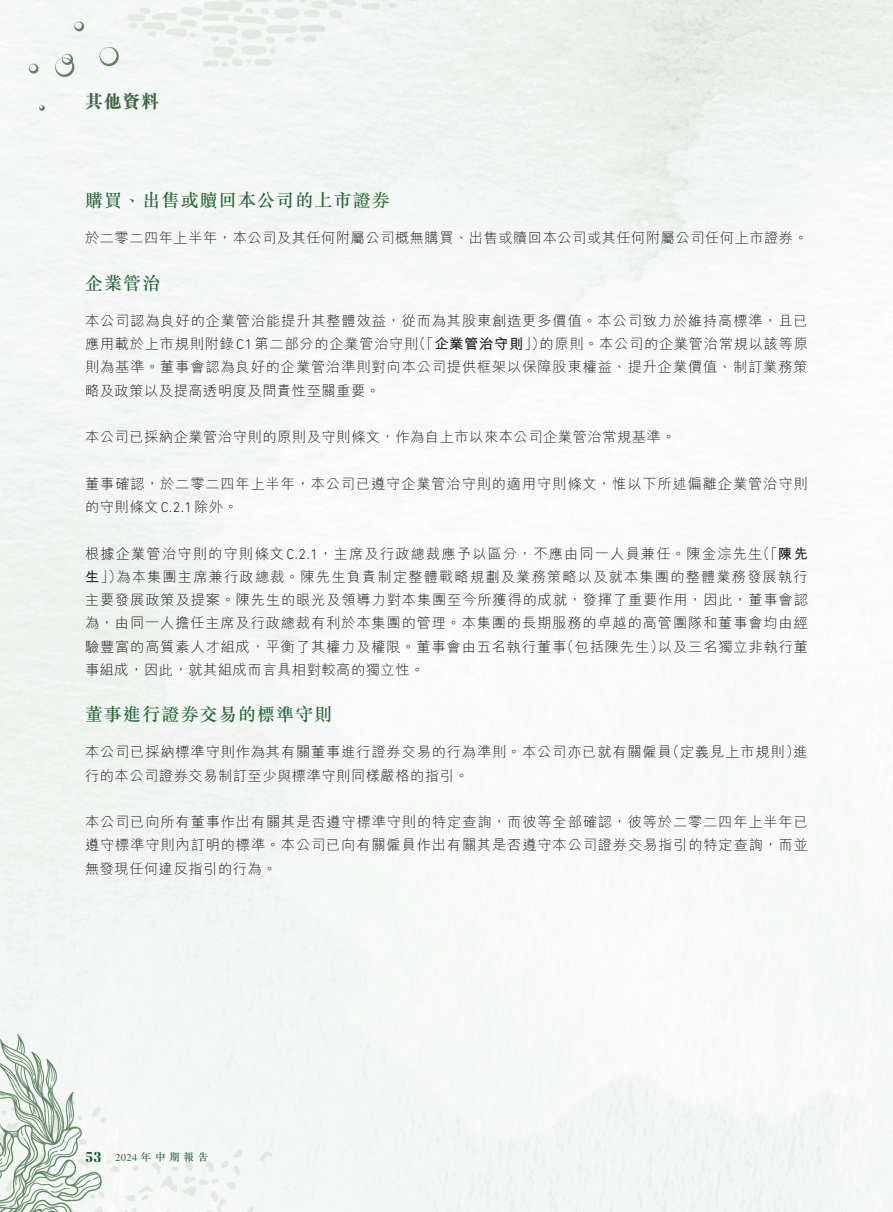
<style>
.page{position:relative;width:893px;height:1212px;background:#fff}
.page>*{position:absolute;margin:0;border:0;box-sizing:border-box;transform-origin:0 0}
._3__標題{font:500 18px "M Sung HK";letter-spacing:.06em;color:#28693b}
.t1{font:800 18px "M Sung HK";color:#406847}
.t2{font:700 15px "Basilia Pro";color:#0f522c;scale:.9 1}
._1__內文{font:300 14.25px/23.2px "M Hei HK";letter-spacing:.06em;color:#231f20}
._1__內文-2{font:300 14.25px/23.2px "M Hei HK";letter-spacing:.08em;color:#231f20}
._1__內文-3{font:300 14.25px "M Hei HK";letter-spacing:.035em;color:#231f20}
._1__內文-4{font:700 14.25px "M Hei HK";letter-spacing:.05em;color:#231f20}
.t3{font:500 10.5px "M Sung HK";letter-spacing:.35em;color:#28693b}
.s1{font-weight:300}
.s2{font-family:"DIN Next LT Pro"}
.s3{font-weight:700}
.s4{font-family:"Times LT Std";font-weight:400}
</style>
<div class="page">
<div style="left:0;top:0;width:892px;height:1212px;background:#f5f7f5"></div>
<p class="t1" style="left:85px;top:92px;width:76px">其他資料</p>
<p class="_3__標題" style="left:85px;top:188px;width:306px">購買、出售或贖回本公司的上市證券</p>
<p class="_1__內文-3" style="left:85px;top:231px;width:724px">於二零二四年上半年，本公司及其任何附屬公司概無購買、出售或贖回本公司或其任何附屬公司任何上市證券。</p>
<p class="_3__標題" style="left:85px;top:271px;width:77px">企業管治</p>
<p class="_1__內文" style="left:85px;top:309px;width:724px;text-align:right">本公司認為良好的企業管治能提升其整體效益，從而為其股東創造更多價值。本公司致力於維持高標準，且已的原則。本公司的企業管治常規以該等原</p>
<p class="_1__內文-4" style="left:412px;top:334px;width:135px"><span class="s1">（「</span>企業管治守則<span class="s1">」）</span></p>
<p class="_1__內文" style="left:85px;top:332px;width:724px">應用載於上市規則附錄<span class="s2">C1</span>第二部分的企業管治守則<br>則為基準。董事會認為良好的企業管治準則對向本公司提供框架以保障股東權益、提升企業價值、制訂業務策略及政策以及提高透明度及問責性至關重要。</p>
<p class="_1__內文-3" style="left:85px;top:430px;width:592px">本公司已採納企業管治守則的原則及守則條文，作為自上市以來本公司企業管治常規基準。</p>
<p class="_1__內文" style="left:85px;top:472px;width:724px">董事確認，於二零二四年上半年，本公司已遵守企業管治守則的適用守則條文，惟以下所述偏離企業管治守則的守則條文<span class="s2">C.2.1</span>除外。</p>
<p class="_1__內文" style="left:756px;top:541px;width:54px">（「<span class="s3">陳先</span></p>
<p class="_1__內文-2" style="left:116px;top:541px;width:693px;text-indent:-31px">根據企業管治守則的守則條文<span class="s2">C.2.1</span>，主席及行政總裁應予以區分，不應由同一人員兼任。陳金淙先生<br>為本集團主席兼行政總裁。陳先生負責制定整體戰略規劃及業務策略以及就本集團的整體業務發展執行</p>
<p class="_1__內文" style="left:85px;top:565px;width:39px"><span class="s3">生</span>」）</p>
<p class="_1__內文" style="left:85px;top:588px;width:724px">主要發展政策及提案。陳先生的眼光及領導力對本集團至今所獲得的成就，發揮了重要作用，因此，董事會認</p>
<p class="_1__內文" style="left:85px;top:611px;width:724px">為，由同一人擔任主席及行政總裁有利於本集團的管理。本集團的長期服務的卓越的高管團隊和董事會均由經</p>
<p class="_1__內文" style="left:658px;top:634px;width:152px">以及三名獨立非執行董</p>
<p class="_1__內文" style="left:85px;top:634px;width:483px">驗豐富的高質素人才組成，平衡了其權力及權限。董事會由五名執行董事事組成，因此，就其組成而言具相對較高的獨立性。</p>
<p class="_3__標題" style="left:85px;top:702px;width:249px">董事進行證券交易的標準守則</p>
<p class="_1__內文" style="left:560px;top:634px;width:106px">（包括陳先生）</p>
<p class="_1__內文" style="left:665px;top:740px;width:144px">（定義見上市規則 進）</p>
<p class="_1__內文" style="left:85px;top:740px;width:588px">本公司已採納標準守則作為其有關董事進行證券交易的行為準則。本公司亦已就有關僱員行的本公司證券交易制訂至少與標準守則同樣嚴格的指引。</p>
<p class="_1__內文" style="left:85px;top:810px;width:724px;text-align:justify">本公司已向所有董事作出有關其是否遵守標準守則的特定查詢，而彼等全部確認，彼等於二零二四年上半年已遵守標準守則內訂明的標準。本公司已向有關僱員作出有關其是否遵守本公司證券交易指引的特定查詢，而並無發現任何違反指引的行為。</p>
<p class="t2" style="left:85px;top:1148px;width:19px">53</p>
<p class="t3" style="left:115px;top:1149px;width:95px"><span class="s4">2024</span>年中期報告</p>
</div>
